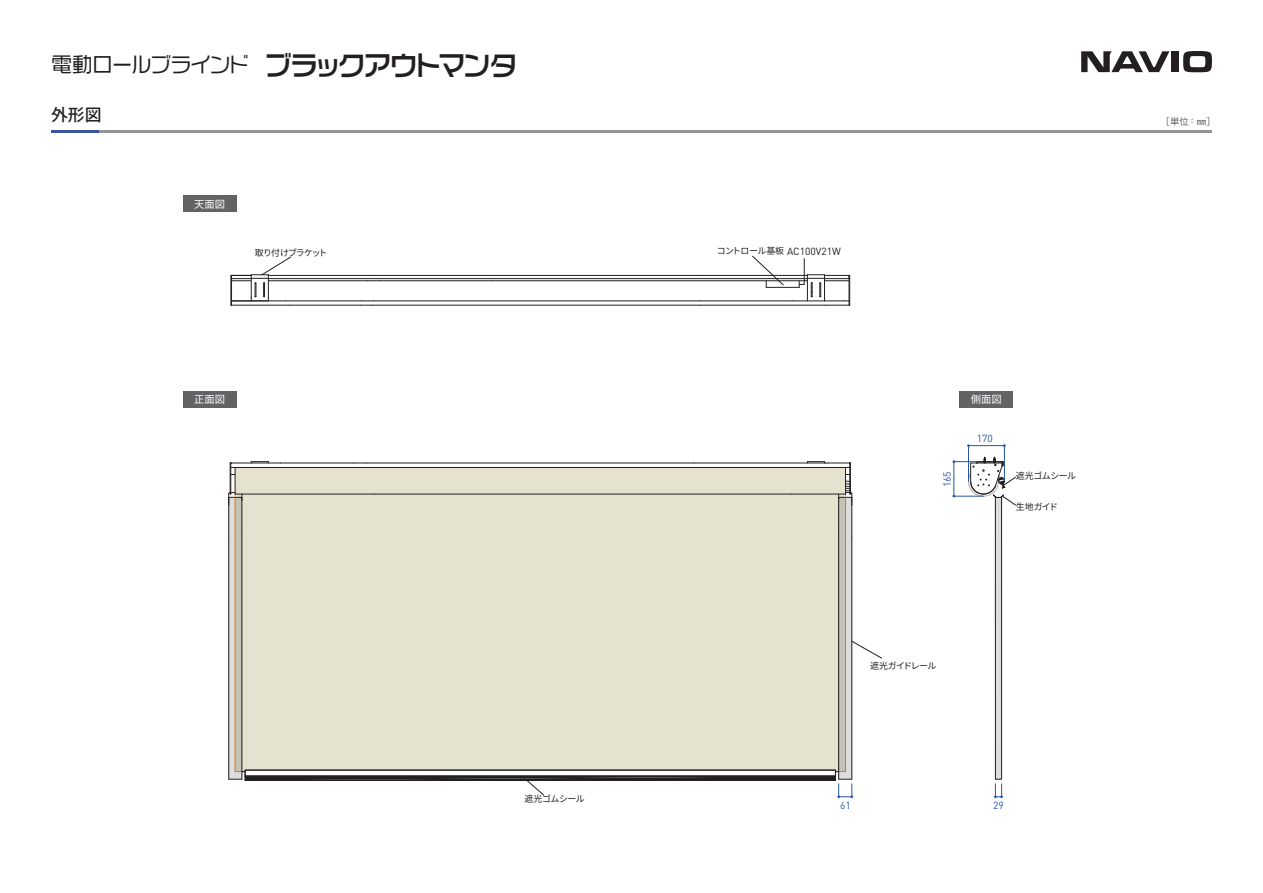
<style>
.page{position:relative;width:1263px;height:893px;background:#fff}
.page>*{position:absolute;margin:0;border:0;box-sizing:border-box;transform-origin:0 0}
.t1{font:27.6px "VD Logo G Bold G";letter-spacing:-.02em;color:#231f20}
.t2{font:21.15px "VD Logo G Medium G";letter-spacing:-.025em;color:#231f20}
.t3{font:500 16.95px "Source Han Sans";color:#231f20}
.t4{font:10.35px "Source Han Sans";color:#fff}
.t5{font:10.2px "DIN Pro";color:#2556a6}
.t6{font:10.2px "DIN Pro";color:#231f20}
.t7{font:300 9.45px "Source Han Sans";color:#231f20}
.t8{font:9px "Source Han Sans";letter-spacing:-.06em;color:#231f20}
.t9{font:9px "Source Han Sans";letter-spacing:-.095em;color:#231f20}
.s1{font-family:"DIN Pro";font-size:10.8px}
</style>
<div class="page">
<svg style="left:1081px;top:51px;width:88px;height:21px"></svg>
<div style="left:1171px;top:51px;width:7px;height:21px;background:#231f20"></div>
<svg style="left:1183px;top:51px;width:29px;height:22px"></svg>
<hr style="left:51px;top:130px;width:49px;height:3px;background:#3b54a4">
<hr style="left:100px;top:130px;width:1112px;height:3px;background:#939598">
<div style="left:183px;top:196px;width:54px;height:16px;background:#636366"></div>
<div style="left:183px;top:391px;width:54px;height:17px;background:#636366"></div>
<div style="left:959px;top:391px;width:54px;height:17px;background:#636366"></div>
<div style="left:235px;top:467px;width:611px;height:305px;background:#e5e2cf"></div>
<hr style="left:242px;top:498px;width:1px;height:33px;background:#231f20">
<hr style="left:228px;top:498px;width:1px;height:39px;background:#231f20">
<hr style="left:838px;top:498px;width:1px;height:33px;background:#231f20">
<hr style="left:694px;top:467px;width:131px;height:1px;background:#231f20">
<hr style="left:694px;top:463px;width:131px;height:1px;background:#231f20">
<hr style="left:838px;top:531px;width:1px;height:248px;background:#231f20">
<svg style="left:251px;top:461px;width:18px;height:2px"></svg>
<svg style="left:807px;top:461px;width:45px;height:44px"></svg>
<hr style="left:791px;top:494px;width:54px;height:1px;background:#231f20">
<hr style="left:280px;top:467px;width:72px;height:1px;background:#231f20">
<hr style="left:231px;top:467px;width:49px;height:1px;background:#231f20">
<hr style="left:242px;top:531px;width:1px;height:248px;background:#231f20">
<hr style="left:228px;top:537px;width:1px;height:242px;background:#231f20">
<hr style="left:366px;top:463px;width:328px;height:1px;background:#231f20">
<hr style="left:365px;top:467px;width:329px;height:1px;background:#231f20">
<hr style="left:375px;top:494px;width:416px;height:1px;background:#231f20">
<hr style="left:235px;top:494px;width:140px;height:1px;background:#231f20">
<svg style="left:352px;top:463px;width:14px;height:5px"></svg>
<svg style="left:228px;top:463px;width:15px;height:42px"></svg>
<hr style="left:230px;top:463px;width:1px;height:31px;background:#231f20">
<hr style="left:280px;top:463px;width:74px;height:1px;background:#231f20">
<hr style="left:231px;top:463px;width:49px;height:1px;background:#231f20">
<svg style="left:229px;top:497px;width:13px;height:273px;background:#c4bcae"></svg>
<svg style="left:839px;top:497px;width:13px;height:273px;background:#c4bdaf"></svg>
<hr style="left:268px;top:280px;width:99px;height:1px;background:#231f20">
<hr style="left:372px;top:305px;width:328px;height:1px;background:#231f20">
<hr style="left:374px;top:301px;width:326px;height:1px;background:#231f20">
<hr style="left:286px;top:301px;width:75px;height:1px;background:#231f20">
<hr style="left:290px;top:305px;width:70px;height:1px;background:#231f20">
<hr style="left:281px;top:278px;width:87px;height:1px;background:#231f20">
<hr style="left:292px;top:275px;width:77px;height:1px;background:#231f20">
<hr style="left:381px;top:275px;width:112px;height:1px;background:#231f20">
<hr style="left:380px;top:278px;width:113px;height:1px;background:#231f20">
<hr style="left:380px;top:280px;width:113px;height:1px;background:#231f20">
<hr style="left:493px;top:280px;width:314px;height:1px;background:#231f20">
<hr style="left:493px;top:278px;width:314px;height:1px;background:#231f20">
<hr style="left:493px;top:275px;width:207px;height:1px;background:#231f20">
<hr style="left:700px;top:301px;width:92px;height:1px;background:#231f20">
<hr style="left:700px;top:305px;width:125px;height:1px;background:#231f20">
<hr style="left:700px;top:275px;width:107px;height:1px;background:#231f20">
<hr style="left:792px;top:301px;width:32px;height:1px;background:#231f20">
<hr style="left:766px;top:287px;width:33px;height:1px;background:#231f20">
<svg style="left:367px;top:275px;width:14px;height:6px"></svg>
<svg style="left:360px;top:301px;width:14px;height:5px"></svg>
<hr style="left:1004px;top:446px;width:1px;height:34px;background:#2556a6">
<hr style="left:968px;top:446px;width:1px;height:35px;background:#2556a6">
<svg style="left:967px;top:444px;width:39px;height:3px"></svg>
<svg style="left:231px;top:257px;width:61px;height:49px"></svg>
<svg style="left:952px;top:457px;width:64px;height:341px"></svg>
<svg style="left:851px;top:641px;width:31px;height:17px"></svg>
<svg style="left:229px;top:770px;width:624px;height:28px"></svg>
<svg style="left:752px;top:256px;width:32px;height:31px"></svg>
<svg style="left:799px;top:258px;width:51px;height:48px"></svg>
<p class="t2" style="left:51px;top:54px;width:199px">電動ロールブラインド</p>
<p class="t3" style="left:51px;top:105px;width:52px">外形図</p>
<p class="t1" style="left:265px;top:51px;width:253px">ブラックアウトマンタ</p>
<p class="t4" style="left:194px;top:198px;width:32px">天面図</p>
<p class="t9" style="left:255px;top:247px;width:74px">取り付けブラケット</p>
<p class="t4" style="left:194px;top:394px;width:32px">正面図</p>
<p class="t8" style="left:524px;top:793px;width:62px">遮光ゴムシール</p>
<p class="t8" style="left:717px;top:246px;width:69px">コントロール基板</p>
<p class="t6" style="left:787px;top:243px;width:55px">AC100V21W</p>
<p class="t5" style="left:939px;top:487px;width:18px;rotate:-90deg">165</p>
<p class="t4" style="left:971px;top:394px;width:32px">側面図</p>
<p class="t5" style="left:977px;top:430px;width:18px">170</p>
<p class="t8" style="left:1016px;top:470px;width:62px">遮光ゴムシール</p>
<p class="t8" style="left:1016px;top:501px;width:44px">生地ガイド</p>
<p class="t8" style="left:870px;top:661px;width:68px">遮光ガイドレール</p>
<p class="t5" style="left:840px;top:797px;width:12px">61</p>
<p class="t5" style="left:993px;top:797px;width:12px">29</p>
<p class="t7" style="left:1160px;top:116px;width:57px">［単位 ㎜<span class="s1">:</span> [</p>
</div>
